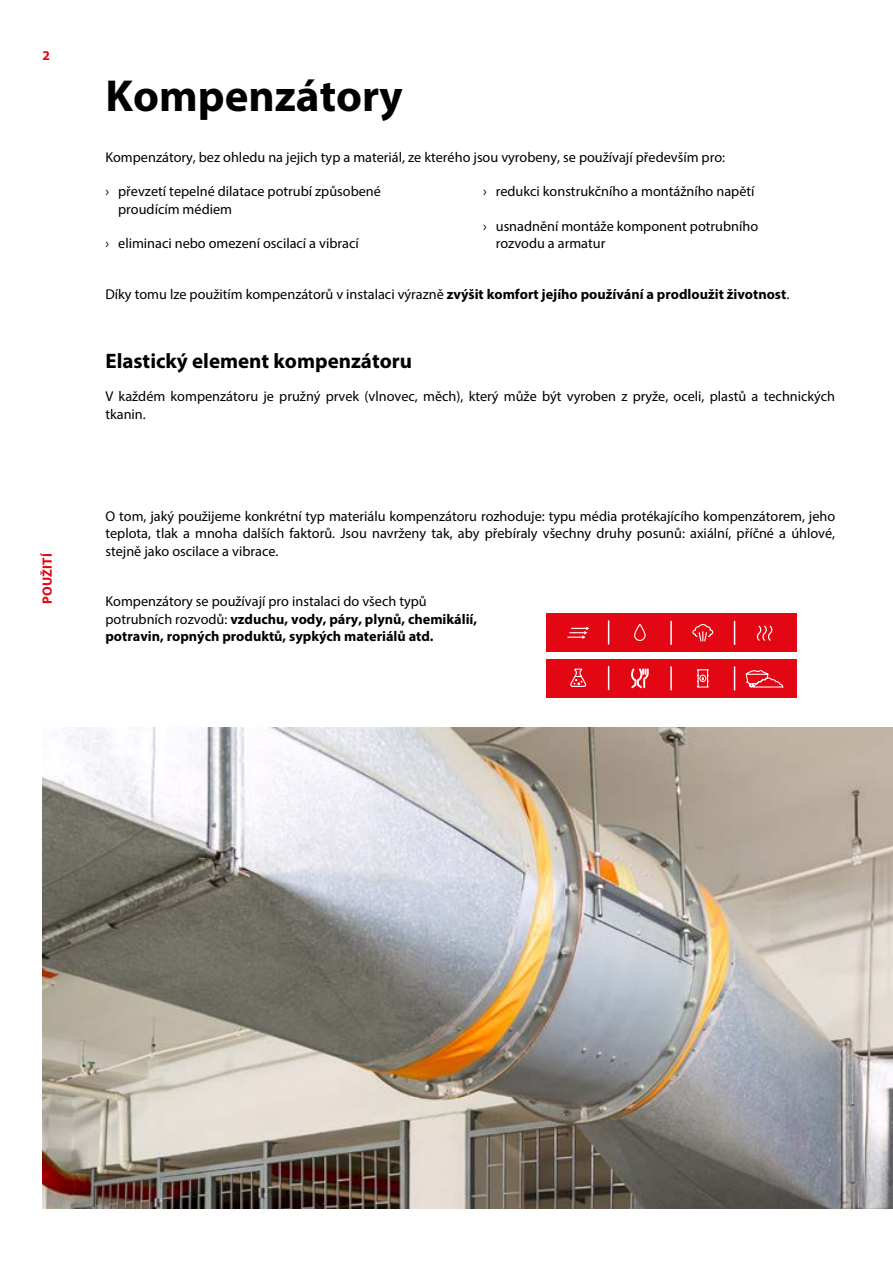
<style>
.page{position:relative;width:893px;height:1263px;background:#fff}
.page>*{position:absolute;margin:0;border:0;box-sizing:border-box;transform-origin:0 0}
.t1{font:700 45px "Myriad Pro";color:#000}
.t2{font:700 21px "Myriad Pro";color:#000}
.t3{font:14.25px/17.7px "Myriad Pro";color:#000}
.t4{font:700 14.25px/17.2px "Myriad Pro";color:#000}
.t5{font:700 13.5px "Myriad Pro";letter-spacing:.02em;color:#e30613}
.s1{font-weight:700}
.s2{font-weight:400}
</style>
<div class="page">
<img style="left:43px;top:727px;width:850px;height:482px">
<div style="left:546px;top:613px;width:251px;height:39px;background:#e30613"></div>
<div style="left:546px;top:659px;width:251px;height:38px;background:#e30613"></div>
<svg style="left:631px;top:669px;width:17px;height:19px"></svg>
<svg style="left:692px;top:624px;width:22px;height:18px"></svg>
<svg style="left:757px;top:625px;width:16px;height:16px"></svg>
<svg style="left:568px;top:627px;width:21px;height:12px"></svg>
<svg style="left:634px;top:623px;width:12px;height:18px"></svg>
<hr style="left:670px;top:621px;width:2px;height:23px;background:#fff">
<hr style="left:670px;top:667px;width:2px;height:23px;background:#fff">
<svg style="left:608px;top:621px;width:1px;height:23px"></svg>
<svg style="left:608px;top:666px;width:1px;height:23px"></svg>
<svg style="left:734px;top:621px;width:1px;height:23px"></svg>
<svg style="left:734px;top:667px;width:1px;height:23px"></svg>
<svg style="left:570px;top:668px;width:17px;height:19px"></svg>
<svg style="left:697px;top:669px;width:12px;height:19px"></svg>
<svg style="left:745px;top:670px;width:39px;height:18px"></svg>
<p class="t5" style="left:43px;top:46px;width:9px">2</p>
<p class="t5" style="left:39px;top:604px;width:53px;rotate:-90deg">POUŽITÍ</p>
<h1 class="t1" style="left:105px;top:66px;width:299px">Kompenzátory</h1>
<p class="t3" style="left:105px;top:148px;width:621px">Kompenzátory, bez ohledu na jejich typ a materiál, ze kterého jsou vyrobeny, se používají především pro:</p>
<p class="t3" style="left:118px;top:182px;width:264px;text-indent:-13px">› převzetí tepelné dilatace potrubí způsobené proudícím médiem</p>
<p class="t3" style="left:105px;top:234px;width:255px">› eliminaci nebo omezení oscilací a vibrací</p>
<p class="t3" style="left:483px;top:183px;width:273px">› redukci konstrukčního a montážního napětí</p>
<p class="t3" style="left:496px;top:217px;width:264px;line-height:17.1px;text-indent:-13px">› usnadnění montáže komponent potrubního rozvodu a armatur</p>
<p class="t3" style="left:105px;top:285px;width:685px">Díky tomu lze použitím kompenzátorů v instalaci výrazně <span class="s1">zvýšit komfort jejího používání a prodloužit životnost</span>.</p>
<h2 class="t2" style="left:105px;top:347px;width:308px">Elastický element kompenzátoru</h2>
<p class="t3" style="left:105px;top:387px;width:731px">V každém kompenzátoru je pružný prvek (vlnovec, měch), který může být vyroben z pryže, oceli, plastů a technických tkanin.</p>
<p class="t3" style="left:105px;top:507px;width:731px;text-align:justify">O tom, jaký použijeme konkrétní typ materiálu kompenzátoru rozhoduje: typu média protékajícího kompenzátorem, jeho teplota, tlak a mnoha dalších faktorů. Jsou navrženy tak, aby přebíraly všechny druhy posunů: axiální, příčné a úhlové, stejně jako oscilace a vibrace.</p>
<p class="t4" style="left:105px;top:593px;width:373px"><span class="s2">Kompenzátory se používají pro instalaci do všech typů potrubních rozvodů:</span> vzduchu, vody, páry, plynů, chemikálií, potravin, ropných produktů, sypkých materiálů atd.</p>
</div>
